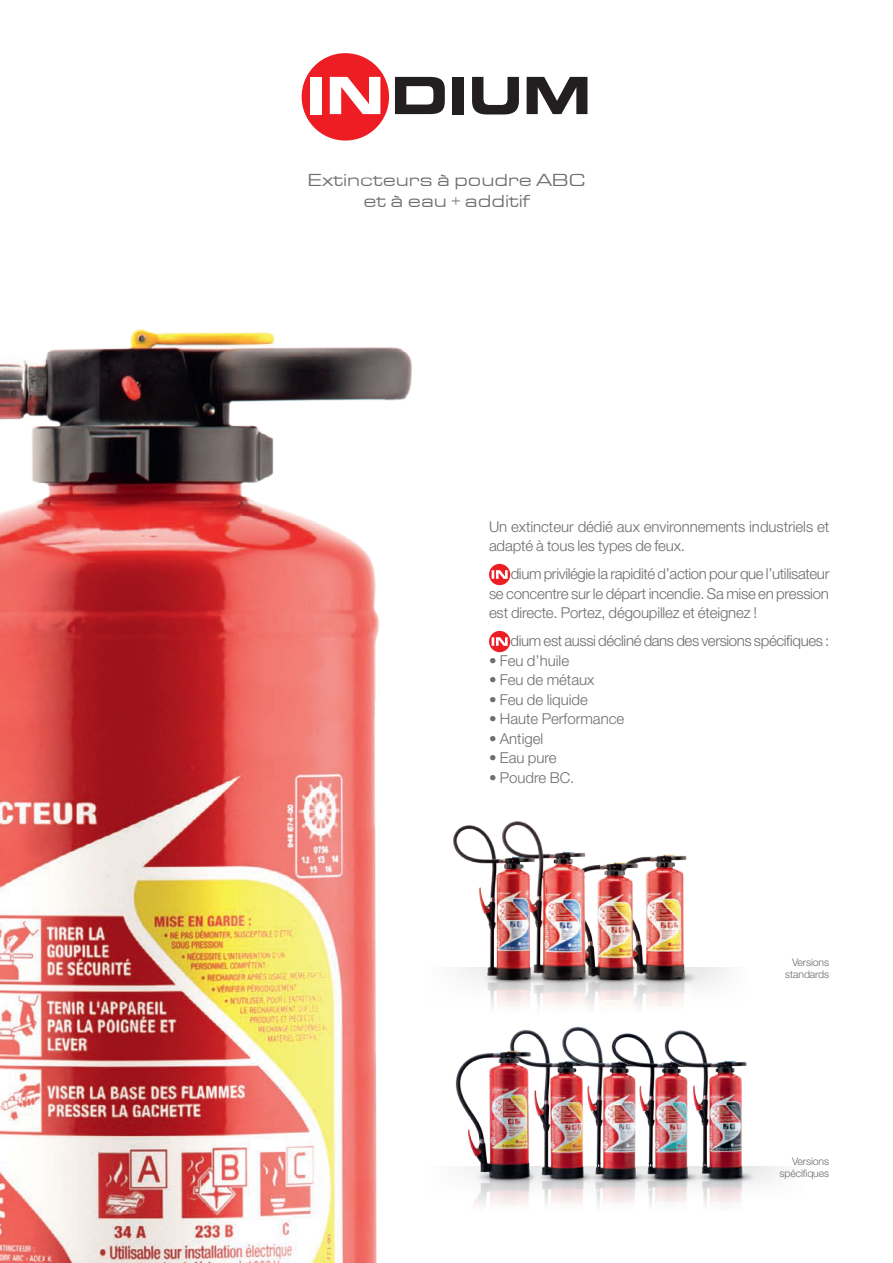
<style>
.page{position:relative;width:893px;height:1263px;background:#fff}
.page>*{position:absolute;margin:0;border:0;box-sizing:border-box;transform-origin:0 0}
.t1{font:51.45px "Eurostile LT Bold Extended Two";color:#231f20}
.t2{font:18px/21.6px "Eurostile Extended";color:#6c6d70;text-align:center}
.t3{font:300 15px/19.5px "Helvetica Neue LT Std";letter-spacing:-.01em;color:#6c6d70}
.t4{font:300 10.5px/12.6px "Helvetica Neue LT Std";letter-spacing:-.01em;color:#6c6d70;text-align:right}
.s1{color:#fff}
</style>
<div class="page">
<div style="left:422px;top:967px;width:325px;height:35px;background:#fafafa"></div>
<img style="left:465px;top:821px;width:241px;height:161px">
<img style="left:481px;top:970px;width:212px;height:10px">
<svg style="left:479px;top:980px;width:214px;height:27px"></svg>
<div style="left:422px;top:1167px;width:383px;height:35px;background:#fbfbfb"></div>
<img style="left:510px;top:1029px;width:48px;height:149px">
<img style="left:558px;top:1026px;width:52px;height:152px">
<img style="left:610px;top:1033px;width:53px;height:145px">
<img style="left:663px;top:1030px;width:91px;height:148px">
<img style="left:465px;top:1046px;width:74px;height:132px">
<svg style="left:474px;top:1178px;width:285px;height:27px"></svg>
<img style="left:0;top:329px;width:465px;height:934px">
<div style="left:302px;top:53px;width:87px;height:88px;background:#ee1d23;border-radius:50%"></div>
<svg style="left:489px;top:564px;width:21px;height:21px"></svg>
<svg style="left:489px;top:631px;width:21px;height:21px"></svg>
<h1 class="t1" style="left:306px;top:59px;width:287px"><span class="s1">IN</span>DIUM</h1>
<p class="t2" style="left:307px;top:169px;width:280px">Extincteurs à poudre ABC et à eau + additif</p>
<p class="t3" style="left:489px;top:516px;width:342px">Un extincteur dédié aux environnements industriels et adapté à tous les types de feux.</p>
<p class="t3" style="left:489px;top:564px;width:342px;text-align:justify;text-indent:22px">dium privilégie la rapidité d’action pour que l’utilisateur se concentre sur le départ incendie. Sa mise en pression est directe. Portez, dégoupillez et éteignez !</p>
<p class="t3" style="left:511px;top:631px;width:320px">dium est aussi décliné dans des versions spécifiques :</p>
<p class="t3" style="left:489px;top:650px;width:82px">• Feu d’huile</p>
<p class="t3" style="left:489px;top:670px;width:107px">• Feu de métaux</p>
<p class="t3" style="left:489px;top:689px;width:100px">• Feu de liquide</p>
<p class="t3" style="left:489px;top:709px;width:137px">• Haute Performance</p>
<p class="t3" style="left:489px;top:728px;width:56px">• Antigel</p>
<p class="t3" style="left:489px;top:748px;width:69px">• Eau pure</p>
<p class="t3" style="left:489px;top:767px;width:87px">• Poudre BC.</p>
<p class="t4" style="left:785px;top:955px;width:45px">Versions standards</p>
<p class="t4" style="left:779px;top:1154px;width:51px">Versions spécifiques</p>
</div>
